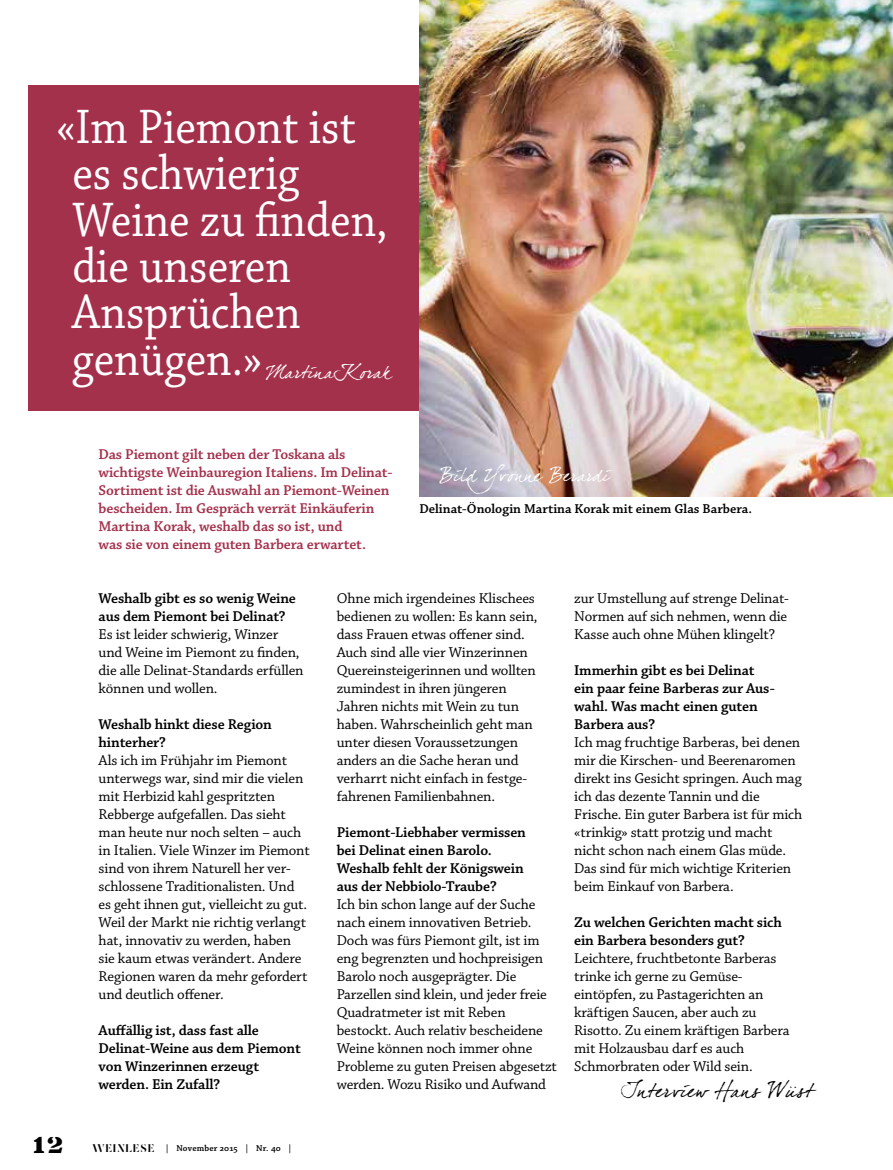
<style>
.page{position:relative;width:893px;height:1170px;background:#fff}
.page>*{position:absolute;margin:0;border:0;box-sizing:border-box;transform-origin:0 0}
.t1{font:51px/46.3px "Chaparral Pro";color:#fff;scale:.9 1}
.t2{font:21px "Lintsec";color:#000}
.t3{font:19.5px "Dear Joefour";letter-spacing:.025em;color:#000}
.t4{font:18px "Dear Joefour";letter-spacing:.025em;color:#fff}
.t5{font:15px/18px "Chaparral Pro";letter-spacing:-.01em;color:#000}
.t6{font:600 15px/18px "Chaparral Pro";letter-spacing:-.01em;color:#000}
.t7{font:600 15px/18px "Chaparral Pro";letter-spacing:-.01em;color:#a4314c}
.t8{font:600 13.5px "Chaparral Pro";color:#000}
.t9{font:600 9px "Chaparral Pro";letter-spacing:.02em;color:#000}
.s1{font-family:"FEMORALIS";font-weight:400;font-size:9.75px}
</style>
<div class="page">
<div style="left:28px;top:85px;width:392px;height:326px;background:#a4314c"></div>
<img style="left:420px;top:0;width:473px;height:496px">
<h1 class="t1" style="left:72px;top:106px;width:352px;text-indent:-16px">«Im Piemont ist es schwierig<br>Weine zu finden, die unseren<br>Ansprüchen genügen.»</h1>
<p class="t4" style="left:266px;top:361px;width:127px">Martina Korak</p>
<p class="t7" style="left:99px;top:445px;width:295px">Das Piemont gilt neben der Toskana als wichtigste Weinbauregion Italiens. Im Delinat-Sortiment ist die Auswahl an Piemont-Weinen bescheiden. Im Gespräch verrät Einkäuferin Martina Korak, weshalb das so ist, und<br>was sie von einem guten Barbera erwartet.</p>
<p class="t5" style="left:337px;top:589px;width:202px">Ohne mich irgendeines Klischees bedienen zu wollen: Es kann sein, dass Frauen etwas offener sind.<br>Auch sind alle vier Winzerinnen<br>Quereinsteigerinnen und wollten zumindest in ihren jüngeren<br>Jahren nichts mit Wein zu tun haben. Wahrscheinlich geht man unter diesen Voraussetzungen anders an die Sache heran und verharrt nicht einfach in festge&shy;fahrenen Familienbahnen.</p>
<p class="t6" style="left:337px;top:823px;width:191px">Piemont-Liebhaber vermissen bei Delinat einen Barolo.<br>Weshalb fehlt der Königswein aus der Nebbiolo-Traube?</p>
<p class="t5" style="left:337px;top:895px;width:222px">Ich bin schon lange auf der Suche nach einem innovativen Betrieb.<br>Doch was fürs Piemont gilt, ist im eng begrenzten und hochpreisigen<br>Barolo noch ausgeprägter. Die<br>Parzellen sind klein, und jeder freie<br>Quadratmeter ist mit Reben bestockt. Auch relativ bescheidene<br>Weine können noch immer ohne<br>Probleme zu guten Preisen abgesetzt werden. Wozu Risiko und Aufwand</p>
<p class="t4" style="left:440px;top:464px;width:171px">Bild Yvonne Berardi</p>
<p class="t8" style="left:420px;top:501px;width:334px">Delinat-Önologin Martina Korak mit einem Glas Barbera.</p>
<p class="t6" style="left:99px;top:589px;width:199px">Weshalb gibt es so wenig Weine aus dem Piemont bei Delinat?</p>
<p class="t5" style="left:99px;top:625px;width:206px">Es ist leider schwierig, Winzer und Weine im Piemont zu finden, die alle Delinat-Standards erfüllen können und wollen.</p>
<p class="t6" style="left:99px;top:715px;width:175px">Weshalb hinkt diese Region hinterher?</p>
<p class="t5" style="left:99px;top:751px;width:213px">Als ich im Frühjahr im Piemont unterwegs war, sind mir die vielen mit Herbizid kahl gespritzten<br>Rebberge aufgefallen. Das sieht man heute nur noch selten – auch in Italien. Viele Winzer im Piemont sind von ihrem Naturell her ver&shy;schlossene Traditionalisten. Und es geht ihnen gut, vielleicht zu gut.<br>Weil der Markt nie richtig verlangt hat, innovativ zu werden, haben sie kaum etwas verändert. Andere<br>Regionen waren da mehr gefordert und deutlich offener.</p>
<p class="t6" style="left:99px;top:1021px;width:204px">Auffällig ist, dass fast alle<br>Delinat-Weine aus dem Piemont von Winzerinnen erzeugt werden. Ein Zufall?</p>
<p class="t5" style="left:574px;top:589px;width:216px;text-align:justify">zur Umstellung auf strenge Delinat-Normen auf sich nehmen, wenn die Kasse auch ohne Mühen klingelt?</p>
<p class="t6" style="left:574px;top:661px;width:202px">Immerhin gibt es bei Delinat ein paar feine Barberas zur Aus&shy;wahl. Was macht einen guten<br>Barbera aus?</p>
<p class="t5" style="left:574px;top:733px;width:230px">Ich mag fruchtige Barberas, bei denen mir die Kirschen- und Beerenaromen direkt ins Gesicht springen. Auch mag ich das dezente Tannin und die Frische. Ein guter Barbera ist für mich «trinkig» statt protzig und macht nicht schon nach einem Glas müde.<br>Das sind für mich wichtige Kriterien beim Einkauf von Barbera.</p>
<p class="t6" style="left:574px;top:913px;width:209px">Zu welchen Gerichten macht sich ein Barbera besonders gut?</p>
<p class="t5" style="left:574px;top:949px;width:217px">Leichtere, fruchtbetonte Barberas trinke ich gerne zu Gemüse&shy;eintöpfen, zu Pastagerichten an kräftigen Saucen, aber auch zu<br>Risotto. Zu einem kräftigen Barbera mit Holzausbau darf es auch<br>Schmorbraten oder Wild sein.</p>
<h3 class="t3" style="left:621px;top:1078px;width:196px">Interview Hans Wüst</h3>
<h2 class="t2" style="left:34px;top:1136px;width:31px">12</h2>
<p class="t9" style="left:93px;top:1142px;width:201px"><span class="s1">WEINLESE</span> | November 2015 | Nr. 40 |</p>
</div>
